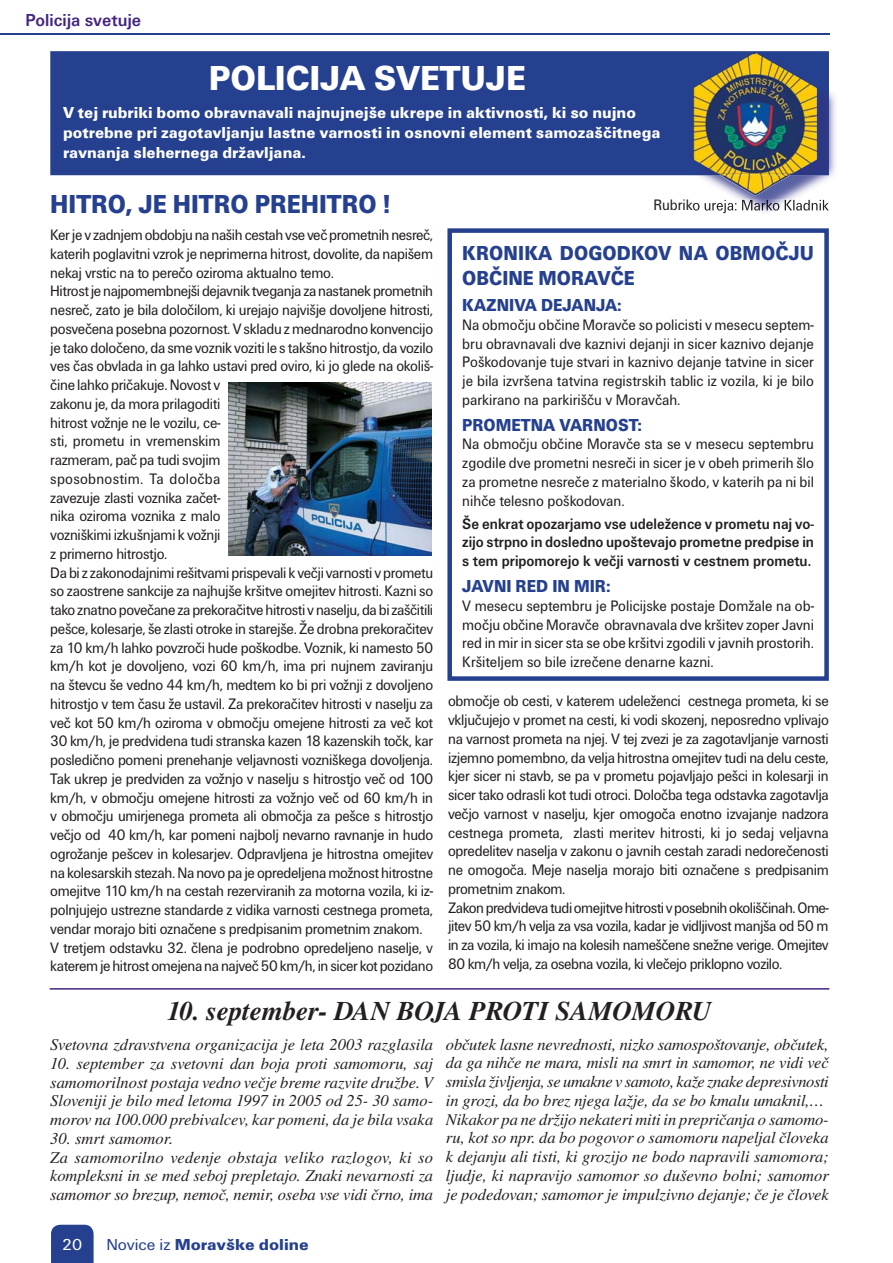
<style>
.page{position:relative;width:893px;height:1263px;background:#fff}
.page>*{position:absolute;margin:0;border:0;box-sizing:border-box;transform-origin:0 0}
.t1{font:36px "Unitus TEE Blac";color:#fff;scale:.95 1}
.t2{font:italic 500 27px "Nimbus Rom No 9 LEE";color:#231f20}
.t3{font:27px "Unitus TEE Blac";color:#25408e;scale:.9 1}
.t4{font:21px/25.2px "Unitus TEE Blac";letter-spacing:.01em;color:#25408e;scale:.9 1}
.t5{font:18px "Unitus TEE Blac";color:#25408e;scale:.9 1}
.t6{font:700 18px "Unitus TEE";color:#432580;scale:.95 1}
.t7{font:italic 16.5px/18.8px "Nimbus Rom No 9 LEE";letter-spacing:-.005em;color:#231f20}
.t8{font:16.5px/19.8px "Unitus TEE Blac";color:#fff;scale:.95 1}
.t9{font:16.5px "Unitus TEE Blac";color:#25408e}
.t10{font:16.5px "Unitus TEE";color:#fff}
.t11{font:15.75px/18.8px "Unitus TEE";letter-spacing:-.02em;color:#231f20;text-align:justify;scale:.9 1}
.t12{font:700 15.75px/18.8px "Unitus TEE";color:#231f20;text-align:justify;scale:.9 1}
.s1{font-family:"Unitus TEE"}
</style>
<div class="page">
<div style="left:50px;top:51px;width:778px;height:124px;background:#25408e"></div>
<img style="left:694px;top:54px;width:142px;height:160px">
<img style="left:694px;top:54px;width:134px;height:121px">
<img style="left:760px;top:200px;width:68px;height:13px">
<img style="left:694px;top:200px;width:66px;height:13px">
<img style="left:692px;top:53px;width:67px;height:107px">
<img style="left:719px;top:175px;width:71px;height:21px">
<img style="left:694px;top:54px;width:123px;height:120px">
<img style="left:717px;top:174px;width:76px;height:1px">
<svg style="left:447px;top:228px;width:381px;height:453px"></svg>
<img style="left:229px;top:383px;width:202px;height:172px">
<hr style="left:50px;top:988px;width:779px;height:2px;background:#432580">
<div style="left:51px;top:1225px;width:43px;height:38px;background:#25408e"></div>
<hr style="left:0;top:33px;width:829px;height:2px;background:#25408e">
<p class="t6" style="left:26px;top:14px;width:123px">Policija svetuje</p>
<h1 class="t1" style="left:209px;top:64px;width:335px">POLICIJA SVETUJE</h1>
<p class="t8" style="left:63px;top:104px;width:630px">V tej rubriki bomo obravnavali najnujnejše ukrepe in aktivnosti, ki so nujno potrebne pri zagotavljanju lastne varnosti in osnovni element samozaščitnega ravnanja slehernega državljana.</p>
<h2 class="t3" style="left:50px;top:194px;width:379px">HITRO, JE HITRO PREHITRO !</h2>
<p class="t11" style="left:50px;top:227px;width:427px;text-align:left">Ker je v zadnjem obdobju na naših cestah vse več prometnih nesreč, katerih poglavitni vzrok je neprimerna hitrost, dovolite, da napišem nekaj vrstic na to perečo oziroma aktualno temo.<br>Hitrost je najpomembnejši dejavnik tveganja za nastanek prometnih nesreč, zato je bila določilom, ki urejajo najvišje dovoljene hitrosti, posvečena posebna pozornost. V skladu z mednarodno konvencijo je tako določeno, da sme voznik voziti le s takšno hitrostjo, da vozilo ves čas obvlada in ga lahko ustavi pred oviro, ki jo glede na okoliš&shy;čine lahko pričakuje. Novost v<br>zakonu je, da mora prilagoditi<br>hitrost vožnje ne le vozilu, ce-<br>sti, prometu in vremenskim<br>razmeram, pač pa tudi svojim<br>sposobnostim. Ta določba<br>zavezuje zlasti voznika začet-<br>nika oziroma voznika z malo<br>vozniškimi izkušnjami k vožnji<br>z primerno hitrostjo.<br>Da bi z zakonodajnimi rešitvami prispevali k večji varnosti v prometu so zaostrene sankcije za najhujše kršitve omejitev hitrosti. Kazni so tako znatno povečane za prekoračitve hitrosti v naselju, da bi zaščitili pešce, kolesarje, še zlasti otroke in starejše. Že drobna prekoračitev za 10 km/h lahko povzroči hude poškodbe. Voznik, ki namesto 50 km/h kot je dovoljeno, vozi 60 km/h, ima pri nujnem zaviranju na števcu še vedno 44 km/h, medtem ko bi pri vožnji z dovoljeno hitrostjo v tem času že ustavil. Za prekoračitev hitrosti v naselju za več kot 50 km/h oziroma v območju omejene hitrosti za več kot 30 km/h, je predvidena tudi stranska kazen 18 kazenskih točk, kar posledično pomeni prenehanje veljavnosti vozniškega dovoljenja.<br>Tak ukrep je predviden za vožnjo v naselju s hitrostjo več od 100 km/h, v območju omejene hitrosti za vožnjo več od 60 km/h in v območju umirjenega prometa ali območja za pešce s hitrostjo večjo od 40 km/h, kar pomeni najbolj nevarno ravnanje in hudo ogrožanje pešcev in kolesarjev. Odpravljena je hitrostna omejitev na kolesarskih stezah. Na novo pa je opredeljena možnost hitrostne omejitve 110 km/h na cestah rezerviranih za motorna vozila, ki iz&shy;polnjujejo ustrezne standarde z vidika varnosti cestnega prometa, vendar morajo biti označene s predpisanim prometnim znakom.<br>V tretjem odstavku 32. člena je podrobno opredeljeno naselje, v katerem je hitrost omejena na največ 50 km/h, in sicer kot pozidano</p>
<h3 class="t4" style="left:462px;top:242px;width:392px">KRONIKA DOGODKOV NA OBMOČJU<br>OBČINE MORAVČE</h3>
<p class="t5" style="left:462px;top:298px;width:179px">KAZNIVA DEJANJA:</p>
<p class="t11" style="left:462px;top:317px;width:392px">Na območju občine Moravče so policisti v mesecu septem&shy;bru obravnavali dve kaznivi dejanji in sicer kaznivo dejanje Poškodovanje tuje stvari in kaznivo dejanje tatvine in sicer je bila izvršena tatvina registrskih tablic iz vozila, ki je bilo parkirano na parkirišču v Moravčah.</p>
<p class="t5" style="left:462px;top:418px;width:201px">PROMETNA VARNOST:</p>
<p class="t11" style="left:462px;top:436px;width:392px">Na območju občine Moravče sta se v mesecu septembru zgodile dve prometni nesreči in sicer je v obeh primerih šlo za prometne nesreče z materialno škodo, v katerih pa ni bil nihče telesno poškodovan.</p>
<p class="t12" style="left:462px;top:516px;width:392px">Še enkrat opozarjamo vse udeležence v prometu naj vo&shy;zijo strpno in dosledno upoštevajo prometne predpise in s tem pripomorejo k večji varnosti v cestnem prometu.</p>
<p class="t5" style="left:462px;top:579px;width:166px">JAVNI RED IN MIR:</p>
<p class="t11" style="left:462px;top:598px;width:392px">V mesecu septembru je Policijske postaje Domžale na ob&shy;močju občine Moravče obravnavala dve kršitev zoper Javni red in mir in sicer sta se obe kršitvi zgodili v javnih prostorih.<br>Kršiteljem so bile izrečene denarne kazni.</p>
<p class="t11" style="left:448px;top:693px;width:424px;text-align:left">območje ob cesti, v katerem udeleženci cestnega prometa, ki se vključujejo v promet na cesti, ki vodi skozenj, neposredno vplivajo na varnost prometa na njej. V tej zvezi je za zagotavljanje varnosti izjemno pomembno, da velja hitrostna omejitev tudi na delu ceste, kjer sicer ni stavb, se pa v prometu pojavljajo pešci in kolesarji in sicer tako odrasli kot tudi otroci. Določba tega odstavka zagotavlja večjo varnost v naselju, kjer omogoča enotno izvajanje nadzora cestnega prometa, zlasti meritev hitrosti, ki jo sedaj veljavna opredelitev naselja v zakonu o javnih cestah zaradi nedorečenosti ne omogoča. Meje naselja morajo biti označene s predpisanim prometnim znakom.<br>Zakon predvideva tudi omejitve hitrosti v posebnih okoliščinah. Ome&shy;jitev 50 km/h velja za vsa vozila, kadar je vidljivost manjša od 50 m in za vozila, ki imajo na kolesih nameščene snežne verige. Omejitev 80 km/h velja, za osebna vozila, ki vlečejo priklopno vozilo.</p>
<h2 class="t2" style="left:167px;top:1000px;width:545px">10. september- DAN BOJA PROTI SAMOMORU</h2>
<p class="t7" style="left:50px;top:1037px;width:384px">Svetovna zdravstvena organizacija je leta 2003 razglasila</p>
<p class="t7" style="left:50px;top:1055px;width:384px;text-align:justify">10. september za svetovni dan boja proti samomoru, saj samomorilnost postaja vedno večje breme razvite družbe. V Sloveniji je bilo med letoma 1997 in 2005 od 25- 30 samo&shy;morov na 100.000 prebivalcev, kar pomeni, da je bila vsaka</p>
<p class="t7" style="left:50px;top:1130px;width:384px">30. smrt samomor.<br>Za samomorilno vedenje obstaja veliko razlogov, ki so kompleksni in se med seboj prepletajo. Znaki nevarnosti za samomor so brezup, nemoč, nemir, oseba vse vidi črno, ima</p>
<p class="t7" style="left:446px;top:1036px;width:384px">občutek lasne nevrednosti, nizko samospoštovanje, občutek, da ga nihče ne mara, misli na smrt in samomor, ne vidi več smisla življenja, se umakne v samoto, kaže znake depresivnosti in grozi, da bo brez njega lažje, da se bo kmalu umaknil,… Nikakor pa ne držijo nekateri miti in prepričanja o samomo&shy;ru, kot so npr. da bo pogovor o samomoru napeljal človeka k dejanju ali tisti, ki grozijo ne bodo napravili samomora; ljudje, ki napravijo samomor so duševno bolni; samomor je podedovan; samomor je impulzivno dejanje; če je človek</p>
<p class="t10" style="left:62px;top:1238px;width:22px">20</p>
<p class="t9" style="left:106px;top:1238px;width:204px"><span class="s1">Novice iz</span> Moravške doline</p>
</div>
